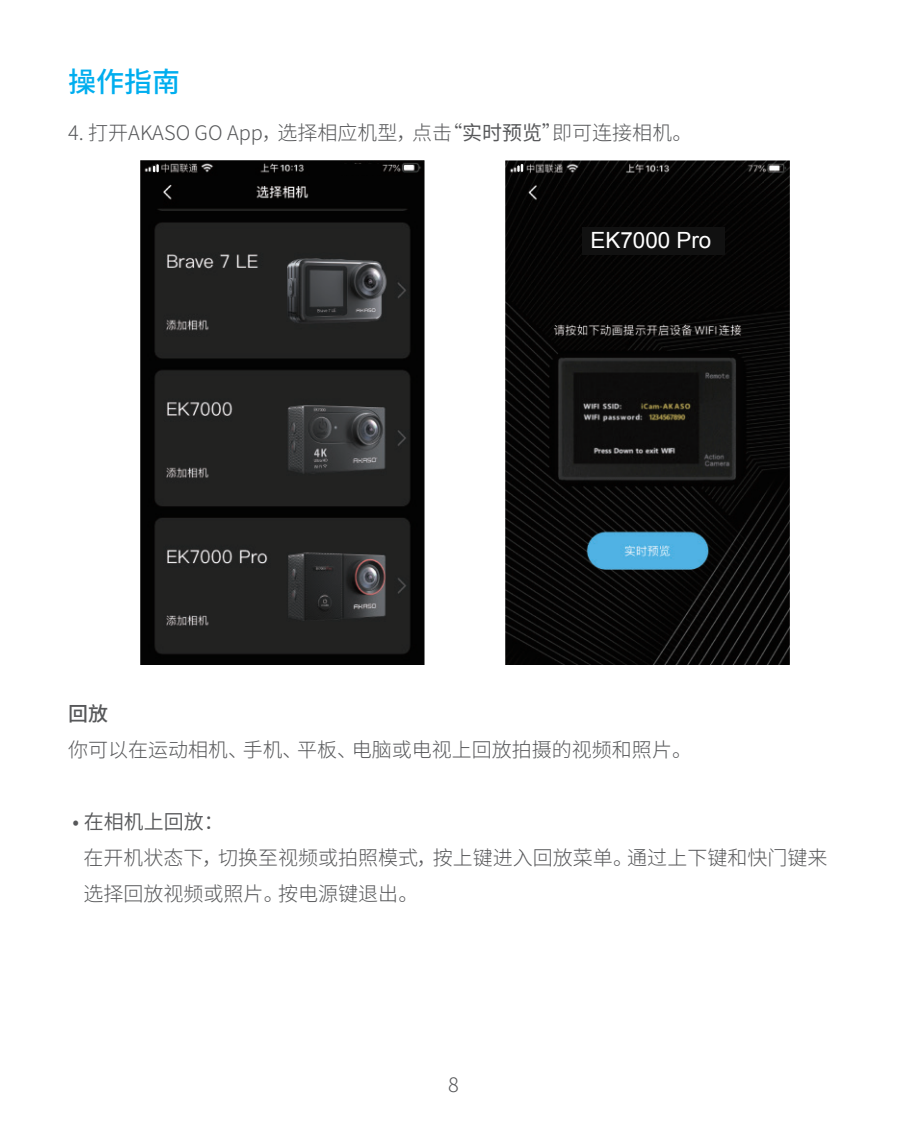
<style>
.page{position:relative;width:908px;height:1134px;background:#fff}
.page>*{position:absolute;margin:0;border:0;box-sizing:border-box;transform-origin:0 0}
.t1{font:500 28px "Source Han Sans CN";color:#00aeef}
.t2{font:22.4px "Arial";color:#fff}
.t3{font:300 20px/36px "Source Han Sans CN";color:#57585a}
.t4{font:20px "Source Han Sans CN";color:#57585a}
.t5{font:500 20px "Source Han Sans CN";color:#57585a}
.s1{font-weight:400}
</style>
<div class="page">
<img style="left:141px;top:161px;width:283px;height:503px">
<svg style="left:153px;top:164px;width:6px;height:8px"></svg>
<div style="left:323px;top:164px;width:57px;height:10px;background:#030303"></div>
<img style="left:505px;top:160px;width:283px;height:504px">
<svg style="left:517px;top:164px;width:9px;height:16px"></svg>
<div style="left:582px;top:227px;width:142px;height:28px;background:#111"></div>
<h1 class="t1" style="left:68px;top:66px;width:114px">操作指南</h1>
<p class="t3" style="left:68px;top:115px;width:625px">4. 打开AKASO GO App，选择相应机型，点击“<span class="s1">实时预览</span>”即可连接相机。</p>
<p class="t2" style="left:590px;top:226px;width:122px">EK7000 Pro</p>
<p class="t5" style="left:68px;top:703px;width:41px">回放</p>
<p class="t3" style="left:68px;top:732px;width:625px">你可以在运动相机、手机、平板、电脑或电视上回放拍摄的视频和照片。</p>
<p class="t4" style="left:72px;top:811px;width:153px">• 在相机上回放：</p>
<p class="t3" style="left:83px;top:840px;width:745px">在开机状态下，切换至视频或拍照模式，按上键进入回放菜单。通过上下键和快门键来选择回放视频或照片。按电源键退出。</p>
<p class="t3" style="left:448px;top:1067px;width:12px">8</p>
</div>
